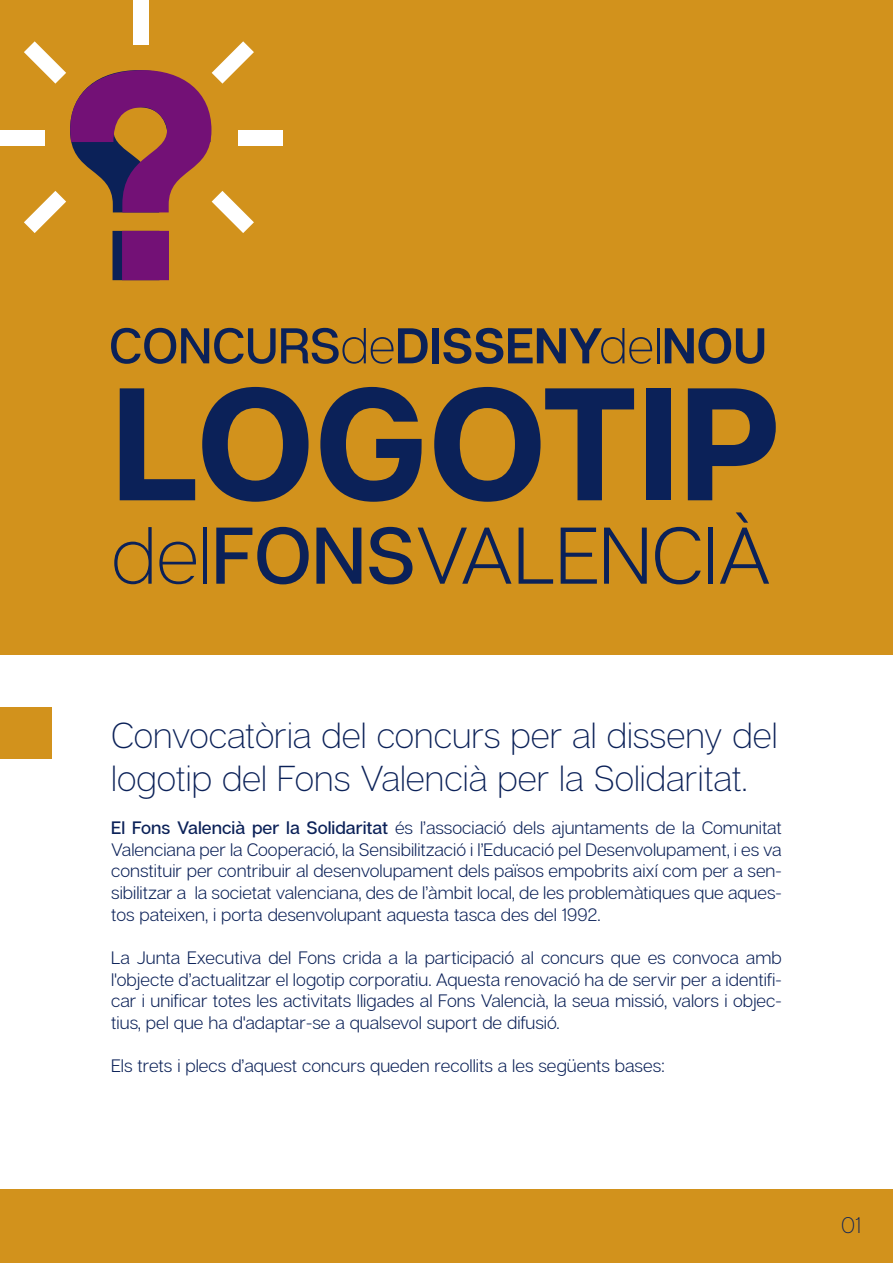
<style>
.page{position:relative;width:893px;height:1263px;background:#fff}
.page>*{position:absolute;margin:0;border:0;box-sizing:border-box;transform-origin:0 0}
.t1{font:700 159.9px "Articulat C Fv 2";color:#0b2158}
.t2{font:300 80.1px "Articulat C Fv 2";color:#0b2158}
.t3{font:600 50.1px "Articulat C Fv 2";color:#0b2158}
.t4{font:200 36px/43.2px "Articulat C Fv 2";color:#0b2158}
.t5{font:200 22.5px "Articulat C Fv 2";color:#0b2158}
.t6{font:300 18px/21.6px "Articulat C Fv 2";color:#0b2158;text-align:justify}
.s1{font-weight:500}
.s2{font-weight:200}
</style>
<div class="page">
<div style="left:0;top:708px;width:51px;height:51px;background:#d2921c"></div>
<div style="left:0;top:0;width:893px;height:654px;background:#d2921c"></div>
<div style="left:0;top:1189px;width:893px;height:74px;background:#d2921c"></div>
<div style="left:133px;top:0;width:15px;height:45px;background:#fff"></div>
<div style="left:238px;top:131px;width:45px;height:15px;background:#fff"></div>
<div style="left:0;top:131px;width:45px;height:15px;background:#fff"></div>
<svg style="left:24px;top:41px;width:230px;height:239px"></svg>
<h3 class="t3" style="left:109px;top:316px;width:659px"><span class="s1">CONCURS</span><span class="s2">de</span>DISSENY<span class="s2">del</span>NOU</h3>
<h1 class="t1" style="left:111px;top:347px;width:670px">LOGOTIP</h1>
<h2 class="t2" style="left:111px;top:510px;width:662px"><span class="s2">del</span><span class="s1">FONS</span>VALENCIÀ</h2>
<h3 class="t4" style="left:111px;top:714px;width:668px">Convocatòria del concurs per al disseny del logotip del Fons Valencià per la Solidaritat.</h3>
<p class="t6" style="left:111px;top:817px;width:672px"><span class="s1">El Fons Valencià per la Solidaritat</span> és l’associació dels ajuntaments de la Comunitat Valenciana per la Cooperació, la Sensibilització i l’Educació pel Desenvolupament, i es va constituir per contribuir al desenvolupament dels països empobrits així com per a sen&shy;sibilitzar a la societat valenciana, des de l’àmbit local, de les problemàtiques que aques&shy;tos pateixen, i porta desenvolupant aquesta tasca des del 1992.</p>
<p class="t6" style="left:111px;top:947px;width:672px">La Junta Executiva del Fons crida a la participació al concurs que es convoca amb l'objecte d’actualitzar el logotip corporatiu. Aquesta renovació ha de servir per a identifi&shy;car i unificar totes les activitats lligades al Fons Valencià, la seua missió, valors i objec&shy;tius, pel que ha d'adaptar-se a qualsevol suport de difusió.</p>
<p class="t6" style="left:111px;top:1055px;width:555px">Els trets i plecs d’aquest concurs queden recollits a les següents bases:</p>
<p class="t5" style="left:841px;top:1213px;width:22px">01</p>
</div>
